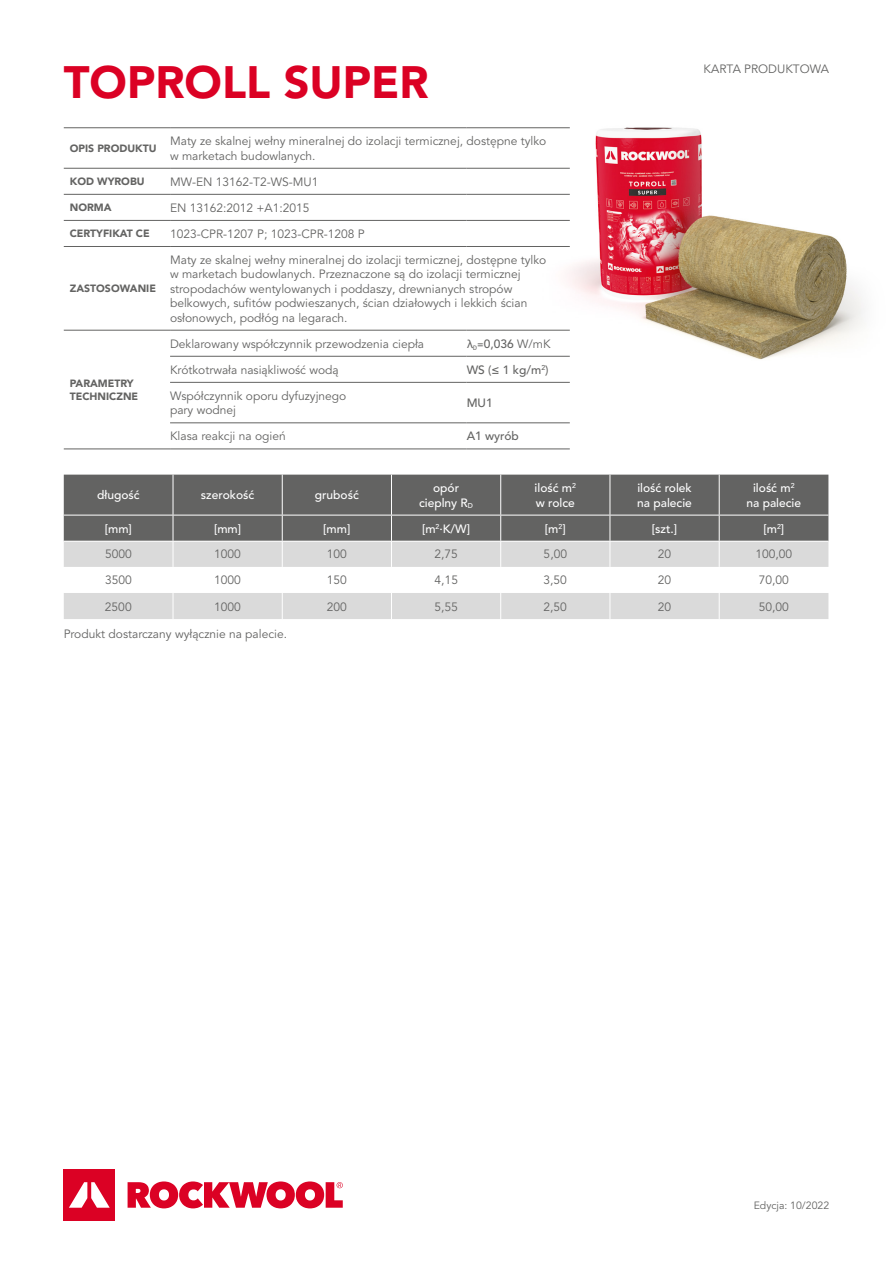
<style>
.page{position:relative;width:893px;height:1263px;background:#fff}
.page>*{position:absolute;margin:0;border:0;box-sizing:border-box;transform-origin:0 0}
.t1{font:900 45px "Avenir LT Pro";color:#db0124}
.t2{font:12px/14.4px "Avenir LT Pro";color:#636362}
.t3{font:500 12px/14.4px "Avenir LT Pro";color:#fff;text-align:center}
.t4{font:500 12px "Avenir LT Pro";color:#636362}
.t5{font:900 10.5px/12.6px "Avenir LT Pro";color:#636362}
.t6{font:10.5px "Avenir LT Pro";color:#636362}
.s1{font-family:"Consolas";font-weight:400}
.s2{font-weight:400}
.s3{font-family:"Avenir Next W1 G"}
</style>
<div class="page">
<img style="left:509px;top:127px;width:355px;height:255px">
<hr style="left:64px;top:127px;width:106px;height:1px;background:#636362">
<hr style="left:170px;top:127px;width:297px;height:1px;background:#636362">
<hr style="left:467px;top:127px;width:103px;height:1px;background:#636362">
<hr style="left:64px;top:168px;width:106px;height:1px;background:#636362">
<hr style="left:170px;top:168px;width:297px;height:1px;background:#636362">
<hr style="left:467px;top:168px;width:103px;height:1px;background:#636362">
<hr style="left:64px;top:194px;width:106px;height:1px;background:#636362">
<hr style="left:170px;top:194px;width:297px;height:1px;background:#636362">
<hr style="left:467px;top:194px;width:103px;height:1px;background:#636362">
<hr style="left:64px;top:220px;width:106px;height:1px;background:#636362">
<hr style="left:170px;top:220px;width:297px;height:1px;background:#636362">
<hr style="left:467px;top:220px;width:103px;height:1px;background:#636362">
<hr style="left:64px;top:246px;width:106px;height:1px;background:#636362">
<hr style="left:170px;top:246px;width:297px;height:1px;background:#636362">
<hr style="left:467px;top:246px;width:103px;height:1px;background:#636362">
<hr style="left:64px;top:330px;width:106px;height:1px;background:#636362">
<hr style="left:170px;top:330px;width:297px;height:1px;background:#636362">
<hr style="left:467px;top:330px;width:103px;height:1px;background:#636362">
<hr style="left:170px;top:356px;width:297px;height:1px;background:#636362">
<hr style="left:467px;top:356px;width:103px;height:1px;background:#636362">
<hr style="left:170px;top:382px;width:297px;height:1px;background:#636362">
<hr style="left:467px;top:382px;width:103px;height:1px;background:#636362">
<hr style="left:170px;top:423px;width:297px;height:1px;background:#636362">
<hr style="left:467px;top:423px;width:103px;height:1px;background:#636362">
<hr style="left:64px;top:449px;width:106px;height:1px;background:#636362">
<hr style="left:170px;top:449px;width:297px;height:1px;background:#636362">
<hr style="left:467px;top:449px;width:103px;height:1px;background:#636362">
<div style="left:64px;top:475px;width:764px;height:66px;background:#636362"></div>
<svg style="left:64px;top:542px;width:764px;height:77px;fill:#dadada"></svg>
<hr style="left:173px;top:475px;width:1px;height:40px;background:#fff">
<hr style="left:282px;top:475px;width:1px;height:40px;background:#fff">
<hr style="left:391px;top:475px;width:1px;height:40px;background:#fff">
<hr style="left:500px;top:475px;width:1px;height:40px;background:#fff">
<hr style="left:610px;top:475px;width:1px;height:40px;background:#fff">
<hr style="left:719px;top:475px;width:1px;height:40px;background:#fff">
<hr style="left:64px;top:515px;width:109px;height:1px;background:#fff">
<hr style="left:173px;top:515px;width:109px;height:1px;background:#fff">
<hr style="left:282px;top:515px;width:109px;height:1px;background:#fff">
<hr style="left:391px;top:515px;width:110px;height:1px;background:#fff">
<hr style="left:501px;top:515px;width:109px;height:1px;background:#fff">
<hr style="left:610px;top:515px;width:109px;height:1px;background:#fff">
<hr style="left:719px;top:515px;width:109px;height:1px;background:#fff">
<svg style="left:173px;top:515px;width:1px;height:104px"></svg>
<svg style="left:282px;top:515px;width:1px;height:104px"></svg>
<svg style="left:391px;top:515px;width:1px;height:104px"></svg>
<svg style="left:500px;top:515px;width:1px;height:104px"></svg>
<svg style="left:610px;top:515px;width:1px;height:104px"></svg>
<svg style="left:719px;top:515px;width:1px;height:104px"></svg>
<hr style="left:173px;top:541px;width:109px;height:1px;background:#fff">
<hr style="left:282px;top:541px;width:109px;height:1px;background:#fff">
<hr style="left:391px;top:541px;width:110px;height:1px;background:#fff">
<hr style="left:610px;top:541px;width:109px;height:1px;background:#fff">
<hr style="left:719px;top:541px;width:109px;height:1px;background:#fff">
<div style="left:64px;top:1169px;width:51px;height:51px;background:#db0124"></div>
<svg style="left:128px;top:1181px;width:215px;height:27px"></svg>
<svg style="left:69px;top:1182px;width:41px;height:26px"></svg>
<h1 class="t1" style="left:64px;top:55px;width:366px">TOPROLL SUPER</h1>
<p class="t5" style="left:70px;top:142px;width:88px">OPIS PRODUKTU</p>
<p class="t2" style="left:170px;top:134px;width:378px">Maty ze skalnej wełny mineralnej do izolacji termicznej, dostępne tylko w marketach budowlanych.</p>
<p class="t5" style="left:70px;top:175px;width:76px">KOD WYROBU</p>
<p class="t2" style="left:170px;top:175px;width:150px">MW-EN 13162-T2-WS-MU1</p>
<p class="t5" style="left:70px;top:201px;width:43px">NORMA</p>
<p class="t2" style="left:170px;top:201px;width:141px">EN 13162:2012 +A1:2015</p>
<p class="t5" style="left:70px;top:227px;width:81px">CERTYFIKAT CE</p>
<p class="t2" style="left:170px;top:227px;width:196px">1023-CPR-1207 P; 1023-CPR-1208 P</p>
<p class="t5" style="left:70px;top:282px;width:88px">ZASTOSOWANIE</p>
<p class="t5" style="left:70px;top:377px;width:70px">PARAMETRY<br>TECHNICZNE</p>
<p class="t2" style="left:170px;top:253px;width:378px">Maty ze skalnej wełny mineralnej do izolacji termicznej, dostępne tylko w marketach budowlanych. Przeznaczone są do izolacji termicznej stropodachów wentylowanych i poddaszy, drewnianych stropów belkowych, sufitów podwieszanych, ścian działowych i lekkich ścian osłonowych, podłóg na legarach.</p>
<p class="t2" style="left:170px;top:337px;width:256px">Deklarowany współczynnik przewodzenia ciepła</p>
<p class="t4" style="left:467px;top:336px;width:85px"><span class="s1">λ</span><sub>D</sub><span class="s1">=</span>0,036 <span class="s2">W/mK</span></p>
<p class="t2" style="left:170px;top:363px;width:170px">Krótkotrwała nasiąkliwość wodą</p>
<p class="t4" style="left:467px;top:363px;width:83px">WS (≤ 1 kg/m<sup>2</sup>)</p>
<p class="t2" style="left:170px;top:389px;width:178px">Współczynnik oporu dyfuzyjnego pary wodnej</p>
<p class="t4" style="left:467px;top:396px;width:27px">MU1</p>
<p class="t2" style="left:170px;top:429px;width:117px">Klasa reakcji na ogień</p>
<p class="t4" style="left:467px;top:429px;width:54px">A1 wyrób</p>
<p class="t2" style="left:704px;top:62px;width:127px">KARTA PRODUKTOWA</p>
<p class="t3" style="left:97px;top:488px;width:44px">długość</p>
<p class="t3" style="left:201px;top:488px;width:55px">szerokość</p>
<p class="t3" style="left:315px;top:488px;width:46px">grubość</p>
<p class="t3" style="left:419px;top:481px;width:56px">opór cieplny R<sub>D</sub></p>
<p class="t3" style="left:535px;top:481px;width:43px;text-align:left">ilość m<sup>2 </sup>w rolce</p>
<p class="t3" style="left:637px;top:481px;width:56px;text-align:left">ilość rolek na palecie</p>
<p class="t3" style="left:746px;top:481px;width:56px">ilość m<sup>2 </sup>na palecie</p>
<p class="t3" style="left:105px;top:521px;width:29px">[mm]</p>
<p class="t3" style="left:214px;top:521px;width:29px">[mm]</p>
<p class="t3" style="left:323px;top:521px;width:29px">[mm]</p>
<p class="t3" style="left:422px;top:521px;width:50px">[m<sup>2</sup>·K/W]</p>
<p class="t3" style="left:545px;top:521px;width:22px">[m<sup>2</sup>]</p>
<p class="t3" style="left:652px;top:521px;width:27px">[szt.]</p>
<p class="t3" style="left:763px;top:521px;width:22px">[m<sup>2</sup>]</p>
<p class="t2" style="left:105px;top:547px;width:28px">5000</p>
<p class="t2" style="left:214px;top:547px;width:28px">1000</p>
<p class="t2" style="left:327px;top:547px;width:22px">100</p>
<p class="t2" style="left:434px;top:547px;width:25px">2,75</p>
<p class="t2" style="left:544px;top:547px;width:25px">5,00</p>
<p class="t2" style="left:658px;top:547px;width:15px">20</p>
<p class="t2" style="left:755px;top:547px;width:38px">100,00</p>
<p class="t2" style="left:105px;top:573px;width:28px">3500</p>
<p class="t2" style="left:214px;top:573px;width:28px">1000</p>
<p class="t2" style="left:327px;top:573px;width:22px">150</p>
<p class="t2" style="left:434px;top:573px;width:25px">4,<span class="s3">1</span>5</p>
<p class="t2" style="left:544px;top:573px;width:25px">3,50</p>
<p class="t2" style="left:658px;top:573px;width:15px">20</p>
<p class="t2" style="left:759px;top:573px;width:32px">70,00</p>
<p class="t2" style="left:105px;top:599px;width:28px">2500</p>
<p class="t2" style="left:214px;top:599px;width:28px">1000</p>
<p class="t2" style="left:327px;top:599px;width:22px">200</p>
<p class="t2" style="left:434px;top:599px;width:25px">5,<span class="s3">55</span></p>
<p class="t2" style="left:544px;top:599px;width:25px">2,50</p>
<p class="t2" style="left:658px;top:599px;width:15px">20</p>
<p class="t2" style="left:759px;top:599px;width:32px">50,00</p>
<p class="t2" style="left:64px;top:627px;width:225px">Produkt dostarczany wyłącznie na palecie.</p>
<p class="t6" style="left:754px;top:1199px;width:77px">Edycja: 10/2022</p>
</div>
